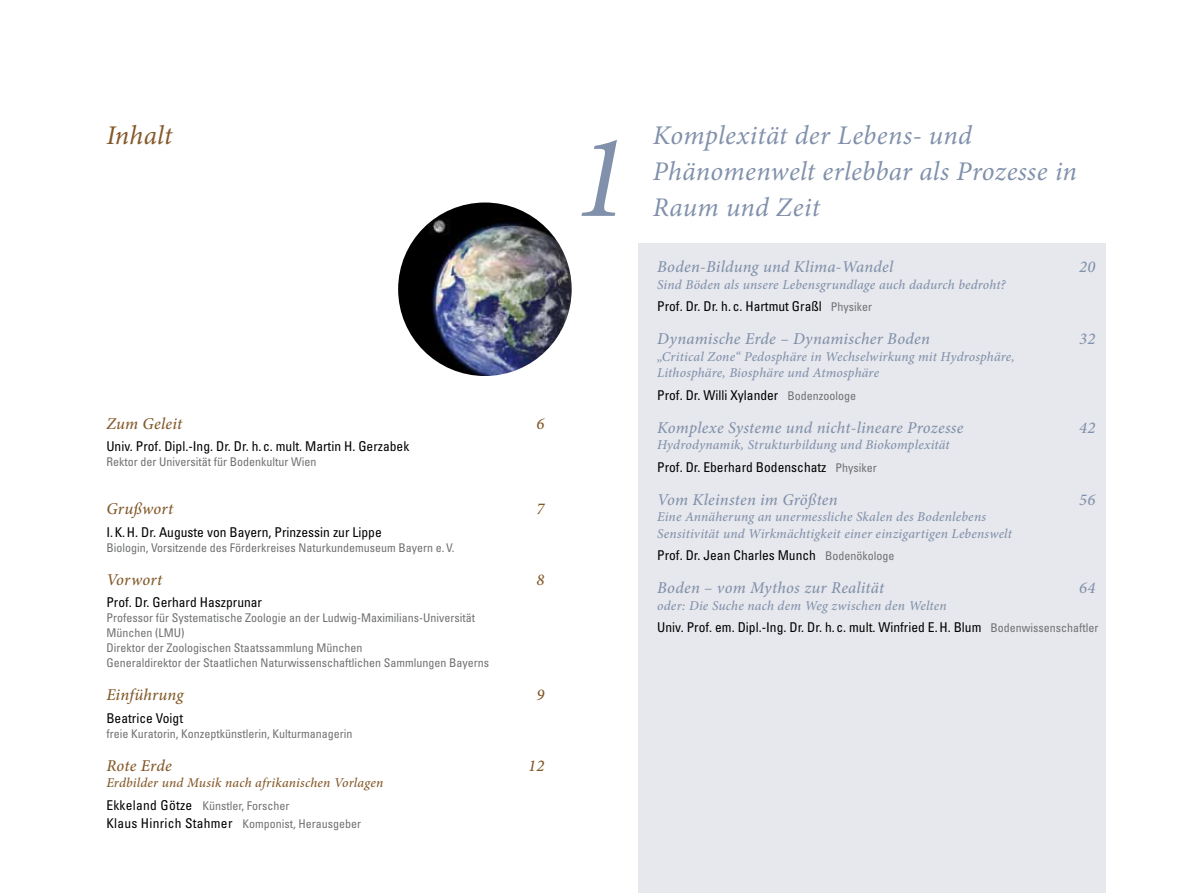
<style>
.page{position:relative;width:1191px;height:893px;background:#fff}
.page>*{position:absolute;margin:0;border:0;box-sizing:border-box;transform-origin:0 0}
.t1{font:italic 120px "Minion Pro";color:#8191ab}
.t2{font:italic 27px/36px "Minion Pro";letter-spacing:.01em;color:#8191ab}
.t3{font:italic 27px "Minion Pro";letter-spacing:.01em;color:#835828}
.t4{font:italic 500 16.5px "Minion Pro";letter-spacing:.015em;color:#8191ab}
.t5{font:italic 500 16.5px "Minion Pro";letter-spacing:.01em;color:#835828}
.t6{font:condensed 13.5px "Univers";color:#000}
.t7{font:italic 500 13.5px/16.5px "Minion Pro";letter-spacing:.015em;color:#8191ab}
.t8{font:italic 500 13.5px "Minion Pro";letter-spacing:.015em;color:#835828}
.t9{font:condensed 12px/15px "Univers";color:#707172}
.s1{font-size:13.5px;color:#000}
.s2{font-size:12px;color:#707172}
</style>
<div class="page">
<div style="left:638px;top:243px;width:468px;height:650px;background:#e7e8ed"></div>
<img style="left:398px;top:203px;width:173px;height:173px;border-radius:87px">
<h2 class="t3" style="left:106px;top:117px;width:67px">Inhalt</h2>
<h3 class="t5" style="left:106px;top:412px;width:77px">Zum Geleit</h3>
<h3 class="t5" style="left:536px;top:412px;width:9px">6</h3>
<p class="t6" style="left:106px;top:438px;width:304px">Univ. Prof. Dipl.-Ing. Dr. Dr. h.c. mult. Martin H. Gerzabek</p>
<p class="t9" style="left:106px;top:454px;width:211px">Rektor der Universität für Bodenkultur Wien</p>
<h3 class="t5" style="left:106px;top:498px;width:69px">Grußwort</h3>
<h3 class="t5" style="left:536px;top:498px;width:9px">7</h3>
<p class="t6" style="left:106px;top:523px;width:277px">I.K.H. Dr. Auguste von Bayern, Prinzessin zur Lippe</p>
<p class="t9" style="left:106px;top:540px;width:350px">Biologin, Vorsitzende des Förderkreises Naturkundemuseum Bayern e.V.</p>
<h3 class="t5" style="left:106px;top:568px;width:58px">Vorwort</h3>
<h3 class="t5" style="left:536px;top:568px;width:9px">8</h3>
<p class="t6" style="left:106px;top:594px;width:157px">Prof. Dr. Gerhard Haszprunar</p>
<p class="t9" style="left:106px;top:610px;width:384px">Professor für Systematische Zoologie an der Ludwig-Maximilians-Universität München (LMU)<br>Direktor der Zoologischen Staatssammlung München<br>Generaldirektor der Staatlichen Naturwissenschaftlichen Sammlungen Bayerns</p>
<h3 class="t5" style="left:106px;top:684px;width:79px">Einführung</h3>
<h3 class="t5" style="left:536px;top:684px;width:9px">9</h3>
<p class="t6" style="left:106px;top:709px;width:78px">Beatrice Voigt</p>
<p class="t9" style="left:106px;top:726px;width:247px">freie Kuratorin, Konzeptkünstlerin, Kulturmanagerin</p>
<h3 class="t5" style="left:106px;top:754px;width:67px">Rote Erde</h3>
<h3 class="t5" style="left:528px;top:754px;width:18px">12</h3>
<p class="t8" style="left:106px;top:774px;width:278px">Erdbilder und Musik nach afrikanischen Vorlagen</p>
<p class="t9" style="left:106px;top:796px;width:256px;line-height:18px"><span class="s1">Ekkeland Götze</span> Künstler, Forscher<br><span class="s1">Klaus Hinrich Stahmer</span> Komponist, Herausgeber</p>
<h1 class="t1" style="left:572px;top:96px;width:59px">1</h1>
<h2 class="t2" style="left:653px;top:117px;width:425px">Komplexität der Lebens- und<br>Phänomenwelt erlebbar als Prozesse in<br>Raum und Zeit</h2>
<h3 class="t4" style="left:657px;top:256px;width:237px">Boden-Bildung und Klima-Wandel</h3>
<h3 class="t4" style="left:1079px;top:256px;width:18px">20</h3>
<p class="t7" style="left:657px;top:276px;width:350px">Sind Böden als unsere Lebensgrundlage auch dadurch bedroht?</p>
<p class="t6" style="left:657px;top:298px;width:217px">Prof. Dr. Dr. h. c. Hartmut Graßl <span class="s2">Physiker</span></p>
<h3 class="t4" style="left:657px;top:328px;width:274px">Dynamische Erde – Dynamischer Boden</h3>
<h3 class="t4" style="left:1079px;top:328px;width:18px">32</h3>
<p class="t7" style="left:657px;top:348px;width:359px">„Critical Zone“ Pedosphäre in Wechselwirkung mit Hydrosphäre,<br>Lithosphäre, Biosphäre und Atmosphäre</p>
<p class="t6" style="left:657px;top:386px;width:200px">Prof. Dr. Willi Xylander <span class="s2">Bodenzoologe</span></p>
<h3 class="t4" style="left:657px;top:416px;width:308px">Komplexe Systeme und nicht-lineare Prozesse</h3>
<h3 class="t4" style="left:1079px;top:416px;width:18px">42</h3>
<p class="t7" style="left:657px;top:437px;width:294px">Hydrodynamik, Strukturbildung und Biokomplexität</p>
<p class="t6" style="left:657px;top:458px;width:221px">Prof. Dr. Eberhard Bodenschatz <span class="s2">Physiker</span></p>
<h3 class="t4" style="left:657px;top:488px;width:182px">Vom Kleinsten im Größten</h3>
<h3 class="t4" style="left:1079px;top:488px;width:18px">56</h3>
<p class="t7" style="left:657px;top:509px;width:356px">Eine Annäherung an unermessliche Skalen des Bodenlebens<br>Sensitivität und Wirkmächtigkeit einer einzigartigen Lebenswelt</p>
<p class="t6" style="left:657px;top:547px;width:239px">Prof. Dr. Jean Charles Munch <span class="s2">Bodenökologe</span></p>
<h3 class="t4" style="left:657px;top:577px;width:228px">Boden – vom Mythos zur Realität</h3>
<h3 class="t4" style="left:1079px;top:577px;width:18px">64</h3>
<p class="t7" style="left:657px;top:597px;width:291px">oder: Die Suche nach dem Weg zwischen den Welten</p>
<p class="t6" style="left:657px;top:619px;width:443px">Univ. Prof. em. Dipl.-Ing. Dr. Dr. h. c. mult. Winfried E.H. Blum <span class="s2">Bodenwissenschaftler</span></p>
</div>
